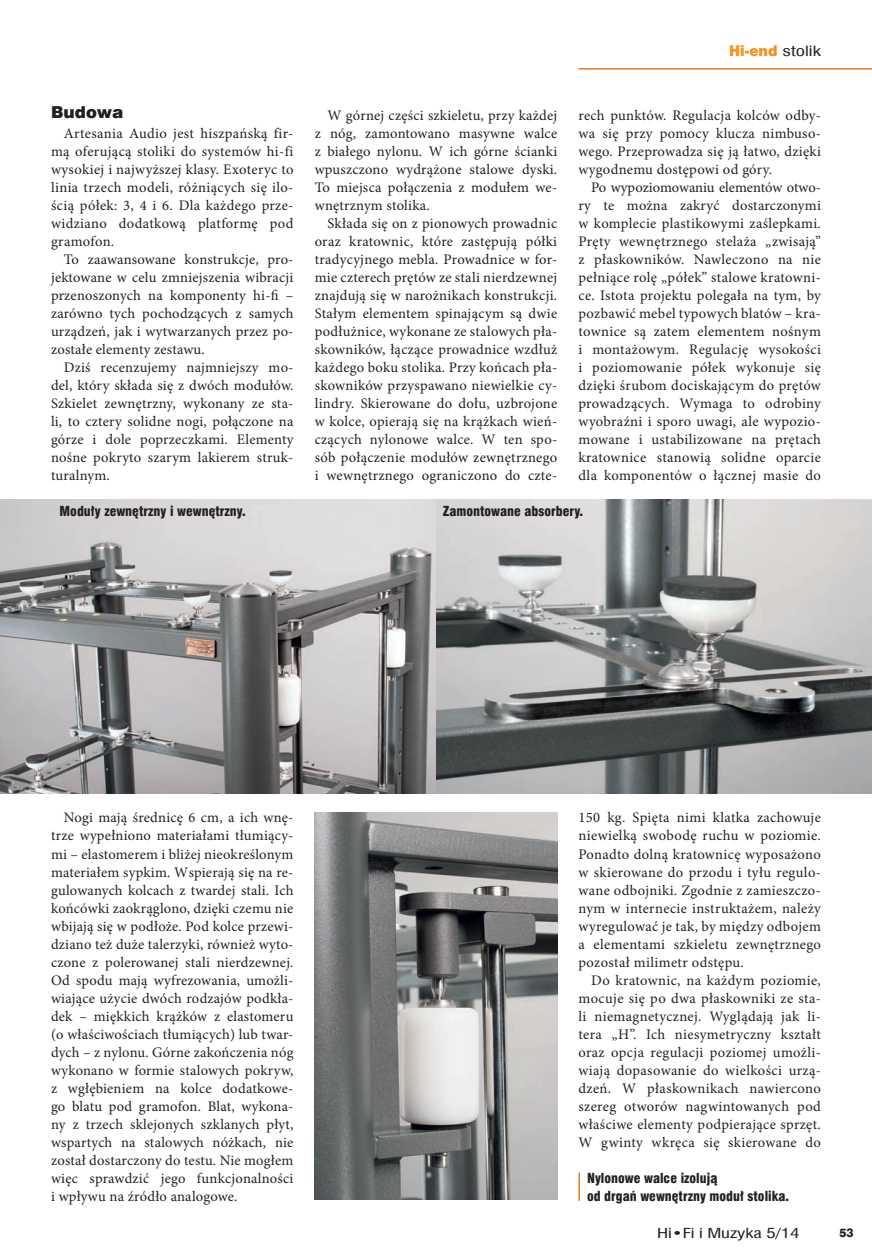
<style>
.page{position:relative;width:872px;height:1255px;background:#fff}
.page>*{position:absolute;margin:0;border:0;box-sizing:border-box;transform-origin:0 0}
.srodtytuly{font:16.5px "Swis 721 Blk EU";color:#231f20}
.tekst{font:14.55px/18px "Minion Pro";letter-spacing:.02em;color:#231f20;text-align:justify}
.t1{font:13.8px "Swis 721 Blk 2 EU";color:#f7931d}
.podpis_do_ilustracji{font:13.5px/18px "Swis 721 Blk Cn EU";color:#231f20}
.t2{font:13.5px "Swis 721 Cn EU";letter-spacing:-.005em;color:#231f20;scale:1.4 1}
.t3{font:12px "Swis 721 Hv EU";color:#231f20}
.s1{font-family:"Swis 721 Cn EU";color:#231f20}
</style>
<div class="page">
<hr style="left:578px;top:68px;width:294px;height:2px;background:#ea7724">
<img style="left:0;top:500px;width:872px;height:293px">
<img style="left:315px;top:812px;width:242px;height:387px">
<hr style="left:578px;top:1172px;width:2px;height:28px;background:#ea7724">
<p class="srodtytuly" style="left:51px;top:102px;width:74px">Budowa</p>
<p class="tekst" style="left:51px;top:124px;width:244px;text-indent:13px">Artesania Audio jest hiszpańską fir&shy;mą oferującą stoliki do systemów hi-fi wysokiej i najwyższej klasy. Exoteryc to linia trzech modeli, różniących się ilo&shy;ścią półek: 3, 4 i 6. Dla każdego prze&shy;widziano dodatkową platformę pod gramofon.</p>
<p class="tekst" style="left:51px;top:250px;width:244px;text-indent:13px">To zaawansowane konstrukcje, pro&shy;jektowane w celu zmniejszenia wibracji przenoszonych na komponenty hi-fi – zarówno tych pochodzących z samych urządzeń, jak i wytwarzanych przez po&shy;zostałe elementy zestawu.</p>
<p class="tekst" style="left:51px;top:358px;width:244px;text-indent:13px">Dziś recenzujemy najmniejszy mo&shy;del, który składa się z dwóch modułów.<br>Szkielet zewnętrzny, wykonany ze sta&shy;li, to cztery solidne nogi, połączone na górze i dole poprzeczkami. Elementy nośne pokryto szarym lakierem struk&shy;turalnym.</p>
<p class="tekst" style="left:315px;top:106px;width:244px;text-indent:13px">W górnej części szkieletu, przy każdej z nóg, zamontowano masywne walce z białego nylonu. W ich górne ścianki wpuszczono wydrążone stalowe dyski.<br>To miejsca połączenia z modułem we&shy;wnętrznym stolika.</p>
<p class="tekst" style="left:315px;top:214px;width:244px;text-indent:13px">Składa się on z pionowych prowadnic oraz kratownic, które zastępują półki tradycyjnego mebla. Prowadnice w for&shy;mie czterech prętów ze stali nierdzewnej znajdują się w narożnikach konstrukcji.<br>Stałym elementem spinającym są dwie podłużnice, wykonane ze stalowych pła&shy;skowników, łączące prowadnice wzdłuż każdego boku stolika. Przy końcach pła&shy;skowników przyspawano niewielkie cy&shy;lindry. Skierowane do dołu, uzbrojone w kolce, opierają się na krążkach wień&shy;czących nylonowe walce. W ten spo&shy;sób połączenie modułów zewnętrznego i wewnętrznego ograniczono do czte-</p>
<p class="t1" style="left:729px;top:41px;width:93px">Hi-end <span class="s1">stolik</span></p>
<p class="tekst" style="left:578px;top:106px;width:244px">rech punktów. Regulacja kolców odby&shy;wa się przy pomocy klucza nimbuso&shy;wego. Przeprowadza się ją łatwo, dzięki wygodnemu dostępowi od góry.</p>
<p class="tekst" style="left:578px;top:178px;width:244px;text-indent:13px">Po wypoziomowaniu elementów otwo&shy;ry te można zakryć dostarczonymi w komplecie plastikowymi zaślepkami.<br>Pręty wewnętrznego stelaża „zwisają” z płaskowników. Nawleczono na nie pełniące rolę „półek” stalowe kratowni&shy;ce. Istota projektu polegała na tym, by pozbawić mebel typowych blatów – kra&shy;townice są zatem elementem nośnym i montażowym. Regulację wysokości i poziomowanie półek wykonuje się dzięki śrubom dociskającym do prętów prowadzących. Wymaga to odrobiny wyobraźni i sporo uwagi, ale wypozio&shy;mowane i ustabilizowane na prętach kratownice stanowią solidne oparcie dla komponentów o łącznej masie do</p>
<p class="podpis_do_ilustracji" style="left:60px;top:503px;width:188px">Moduły zewnętrzny i wewnętrzny.</p>
<p class="podpis_do_ilustracji" style="left:443px;top:503px;width:142px">Zamontowane absorbery.</p>
<p class="tekst" style="left:51px;top:808px;width:244px;text-indent:13px">Nogi mają średnicę 6 cm, a ich wnę&shy;trze wypełniono materiałami tłumiący&shy;mi – elastomerem i bliżej nieokreślonym materiałem sypkim. Wspierają się na re&shy;gulowanych kolcach z twardej stali. Ich końcówki zaokrąglono, dzięki czemu nie wbijają się w podłoże. Pod kolce przewi&shy;dziano też duże talerzyki, również wyto&shy;czone z polerowanej stali nierdzewnej.<br>Od spodu mają wyfrezowania, umożli&shy;wiające użycie dwóch rodzajów podkła&shy;dek – miękkich krążków z elastomeru (o właściwościach tłumiących) lub twar&shy;dych – z nylonu. Górne zakończenia nóg wykonano w formie stalowych pokryw, z wgłębieniem na kolce dodatkowe&shy;go blatu pod gramofon. Blat, wykona&shy;ny z trzech sklejonych szklanych płyt, wspartych na stalowych nóżkach, nie został dostarczony do testu. Nie mogłem więc sprawdzić jego funkcjonalności i wpływu na źródło analogowe.</p>
<p class="tekst" style="left:578px;top:808px;width:244px">150 kg. Spięta nimi klatka zachowuje niewielką swobodę ruchu w poziomie.<br>Ponadto dolną kratownicę wyposażono w skierowane do przodu i tyłu regulo&shy;wane odbojniki. Zgodnie z zamieszczo&shy;nym w internecie instruktażem, należy wyregulować je tak, by między odbojem a elementami szkieletu zewnętrznego pozostał milimetr odstępu.</p>
<p class="tekst" style="left:578px;top:970px;width:244px;text-indent:13px">Do kratownic, na każdym poziomie, mocuje się po dwa płaskowniki ze sta&shy;li niemagnetycznej. Wyglądają jak li&shy;tera „H”. Ich niesymetryczny kształt oraz opcja regulacji poziomej umożli&shy;wiają dopasowanie do wielkości urzą&shy;dzeń. W płaskownikach nawiercono szereg otworów nagwintowanych pod właściwe elementy podpierające sprzęt.<br>W gwinty wkręca się skierowane do</p>
<p class="podpis_do_ilustracji" style="left:587px;top:1169px;width:204px">Nylonowe walce izolują<br>od drgań wewnętrzny moduł stolika.</p>
<p class="t2" style="left:657px;top:1224px;width:103px">Hi•Fi i Muzyka 5/14</p>
<p class="t3" style="left:839px;top:1225px;width:16px">53</p>
</div>
